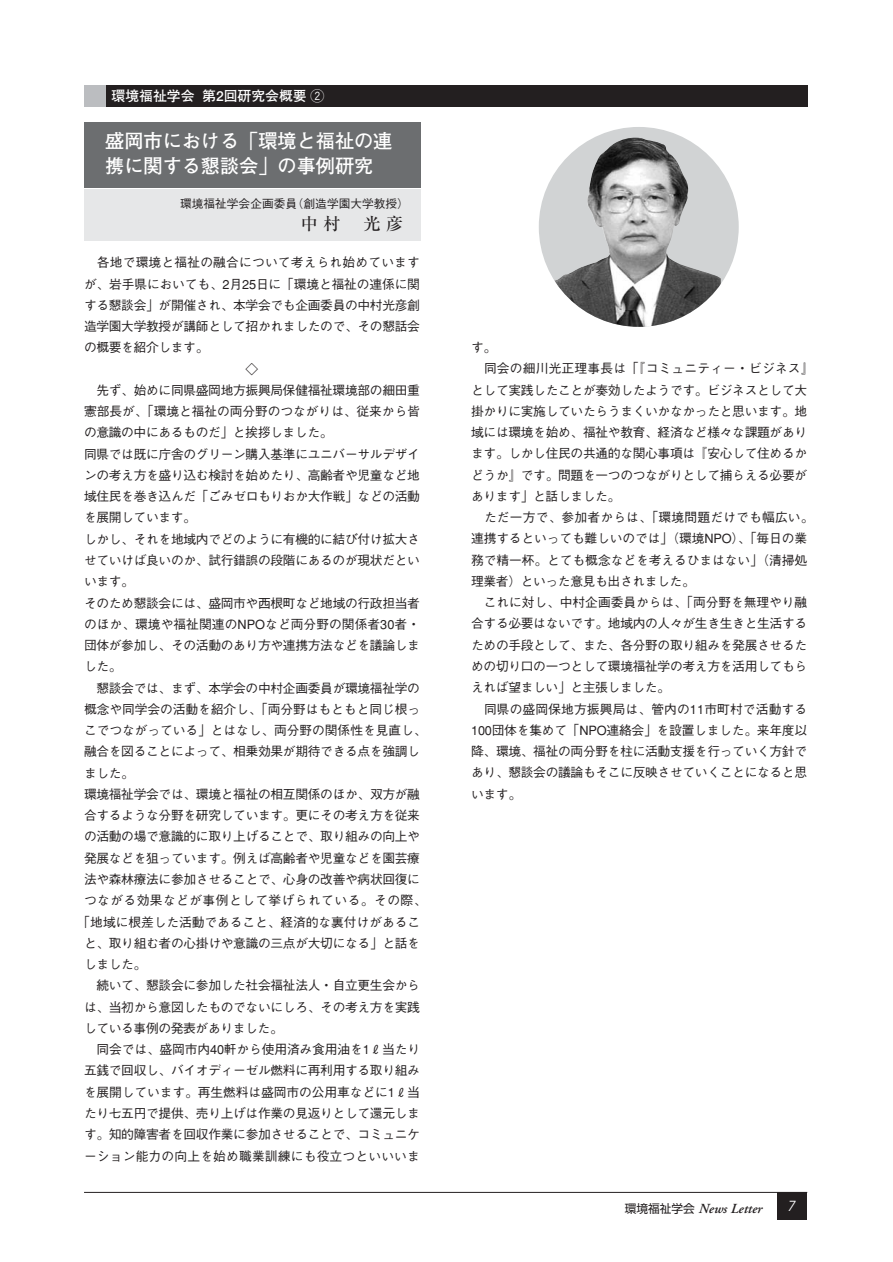
<style>
.page{position:relative;width:893px;height:1262px;background:#fff}
.page>*{position:absolute;margin:0;border:0;box-sizing:border-box;transform-origin:0 0}
.t1{font:700 19.2px/25.5px "Futo Go B101";color:#fff}
.t2{font:500 16.95px "Ryumin";color:#231f20}
.t3{font:italic 600 13.8px "Adobe Garamond";color:#231f20}
.t4{font:700 13.8px "Futo Go B101";color:#fff}
.t5{font:italic 13.8px "Avant Garde";color:#fff}
.t6{font:500 12.75px "Gothic BBB";letter-spacing:-.025em;color:#231f20}
.t7{font:500 12.75px "Gothic BBB";letter-spacing:-.005em;color:#231f20}
.t8{font:500 12.75px "Gothic BBB";letter-spacing:.015em;color:#231f20}
.t9{font:500 12.75px "Gothic BBB";letter-spacing:.005em;color:#231f20}
.t10{font:500 12.75px "Gothic BBB";letter-spacing:.035em;color:#231f20}
.t11{font:500 12.75px "Gothic BBB";letter-spacing:.01em;color:#231f20}
.t12{font:500 11.7px "Gothic BBB";color:#231f20}
.s1{font-family:"Gth Hround";font-weight:400}
.s2{font-family:"Shin Go";font-weight:400;font-style:normal;font-size:11.7px}
</style>
<div class="page">
<div style="left:777px;top:1192px;width:30px;height:27px;background:#231f20"></div>
<hr style="left:84px;top:1192px;width:723px;height:1px;background:#231f20">
<div style="left:84px;top:122px;width:336px;height:66px;background:#6c6e70"></div>
<div style="left:84px;top:189px;width:336px;height:51px;background:#e6e7e8"></div>
<div style="left:84px;top:85px;width:723px;height:21px;background:#231f20"></div>
<div style="left:84px;top:85px;width:21px;height:21px;background:#bbbdc0"></div>
<div style="left:538px;top:127px;width:200px;height:200px;background:#d1d3d4;border-radius:50%"></div>
<img style="left:553px;top:138px;width:167px;height:189px">
<p class="t4" style="left:112px;top:91px;width:214px">環境福祉学会第2回研究会概要 <span class="s1">w</span></p>
<h1 class="t1" style="left:105px;top:130px;width:289px">盛岡市における「環境と福祉の連携に関する懇談会」の事例研究</h1>
<p class="t12" style="left:180px;top:199px;width:230px">環境福祉学会企画委員（創造学園大学教授）</p>
<h2 class="t2" style="left:301px;top:217px;width:104px">中村　光彦</h2>
<p class="t8" style="left:97px;top:258px;width:324px">各地で環境と福祉の融合について考えられ始めています</p>
<p class="t6" style="left:84px;top:279px;width:337px">が、岩手県においても、2月25日に「環境と福祉の連係に関</p>
<p class="t6" style="left:84px;top:300px;width:337px">する懇談会」が開催され、本学会でも企画委員の中村光彦創</p>
<p class="t6" style="left:84px;top:321px;width:337px">造学園大学教授が講師として招かれましたので、その懇話会</p>
<p class="t6" style="left:84px;top:343px;width:126px">の概要を紹介します。</p>
<p class="t6" style="left:246px;top:364px;width:14px">◇</p>
<p class="t6" style="left:96px;top:385px;width:325px">先ず、始めに同県盛岡地方振興局保健福祉環境部の細田重</p>
<p class="t7" style="left:84px;top:406px;width:337px">憲部長が、「環境と福祉の両分野のつながりは、従来から皆</p>
<p class="t6" style="left:84px;top:428px;width:250px">の意識の中にあるものだ」と挨拶しました。</p>
<p class="t6" style="left:84px;top:449px;width:337px">同県では既に庁舎のグリーン購入基準にユニバーサルデザイ</p>
<p class="t6" style="left:84px;top:470px;width:337px">ンの考え方を盛り込む検討を始めたり、高齢者や児童など地</p>
<p class="t6" style="left:84px;top:491px;width:337px">域住民を巻き込んだ「ごみゼロもりおか大作戦」などの活動</p>
<p class="t6" style="left:84px;top:513px;width:113px">を展開しています。</p>
<p class="t6" style="left:84px;top:534px;width:337px">しかし、それを地域内でどのように有機的に結び付け拡大さ</p>
<p class="t6" style="left:84px;top:555px;width:337px">せていけば良いのか、試行錯誤の段階にあるのが現状だとい</p>
<p class="t6" style="left:84px;top:576px;width:51px">います。</p>
<p class="t6" style="left:84px;top:598px;width:337px">そのため懇談会には、盛岡市や西根町など地域の行政担当者</p>
<p class="t9" style="left:84px;top:619px;width:337px">のほか、環境や福祉関連のNPOなど両分野の関係者30者・</p>
<p class="t6" style="left:84px;top:640px;width:337px">団体が参加し、その活動のあり方や連携方法などを議論しま</p>
<p class="t6" style="left:84px;top:661px;width:39px">した。</p>
<p class="t6" style="left:96px;top:683px;width:325px">懇談会では、まず、本学会の中村企画委員が環境福祉学の</p>
<p class="t7" style="left:84px;top:704px;width:337px">概念や同学会の活動を紹介し、「両分野はもともと同じ根っ</p>
<p class="t7" style="left:84px;top:725px;width:344px">こでつながっている」とはなし、両分野の関係性を見直し、</p>
<p class="t6" style="left:84px;top:747px;width:337px">融合を図ることによって、相乗効果が期待できる点を強調し</p>
<p class="t6" style="left:84px;top:768px;width:51px">ました。</p>
<p class="t6" style="left:84px;top:789px;width:337px">環境福祉学会では、環境と福祉の相互関係のほか、双方が融</p>
<p class="t6" style="left:84px;top:810px;width:337px">合するような分野を研究しています。更にその考え方を従来</p>
<p class="t6" style="left:84px;top:832px;width:337px">の活動の場で意識的に取り上げることで、取り組みの向上や</p>
<p class="t6" style="left:84px;top:853px;width:337px">発展などを狙っています。例えば高齢者や児童などを園芸療</p>
<p class="t6" style="left:84px;top:874px;width:337px">法や森林療法に参加させることで、心身の改善や病状回復に</p>
<p class="t10" style="left:84px;top:895px;width:344px">つながる効果などが事例として挙げられている。その際、</p>
<p class="t7" style="left:78px;top:917px;width:344px">「地域に根差した活動であること、経済的な裏付けがあるこ</p>
<p class="t6" style="left:84px;top:938px;width:337px">と、取り組む者の心掛けや意識の三点が大切になる」と話を</p>
<p class="t6" style="left:84px;top:959px;width:64px">しました。</p>
<p class="t6" style="left:96px;top:980px;width:325px">続いて、懇談会に参加した社会福祉法人・自立更生会から</p>
<p class="t6" style="left:84px;top:1002px;width:337px">は、当初から意図したものでないにしろ、その考え方を実践</p>
<p class="t6" style="left:84px;top:1023px;width:200px">している事例の発表がありました。</p>
<p class="t6" style="left:97px;top:1044px;width:325px">同会では、盛岡市内40軒から使用済み食用油を1 当たり</p>
<p class="t6" style="left:84px;top:1065px;width:337px">五銭で回収し、バイオディーゼル燃料に再利用する取り組み</p>
<p class="t6" style="left:84px;top:1087px;width:337px">を展開しています。再生燃料は盛岡市の公用車などに1 当</p>
<p class="t6" style="left:84px;top:1108px;width:337px">たり七五円で提供、売り上げは作業の見返りとして還元しま</p>
<p class="t6" style="left:84px;top:1129px;width:337px">す。知的障害者を回収作業に参加させることで、コミュニケ</p>
<p class="t8" style="left:84px;top:1150px;width:337px">ーション能力の向上を始め職業訓練にも役立つといいいま</p>
<p class="t6" style="left:471px;top:342px;width:27px">す。</p>
<p class="t8" style="left:484px;top:364px;width:331px">同会の細川光正理事長は「『コミュニティー・ビジネス』</p>
<p class="t6" style="left:471px;top:385px;width:337px">として実践したことが奏効したようです。ビジネスとして大</p>
<p class="t6" style="left:471px;top:406px;width:337px">掛かりに実施していたらうまくいかなかったと思います。地</p>
<p class="t6" style="left:471px;top:427px;width:337px">域には環境を始め、福祉や教育、経済など様々な課題があり</p>
<p class="t6" style="left:471px;top:449px;width:337px">ます。しかし住民の共通的な関心事項は『安心して住めるか</p>
<p class="t6" style="left:471px;top:470px;width:337px">どうか』です。問題を一つのつながりとして捕らえる必要が</p>
<p class="t6" style="left:471px;top:491px;width:151px">あります」と話しました。</p>
<p class="t8" style="left:484px;top:512px;width:331px">ただ一方で、参加者からは、「環境問題だけでも幅広い。</p>
<p class="t6" style="left:471px;top:534px;width:337px">連携するといっても難しいのでは」（環境NPO）、「毎日の業</p>
<p class="t7" style="left:471px;top:555px;width:337px">務で精一杯。とても概念などを考えるひまはない」（清掃処</p>
<p class="t6" style="left:471px;top:576px;width:225px">理業者）といった意見も出されました。</p>
<p class="t7" style="left:484px;top:597px;width:325px">これに対し、中村企画委員からは、「両分野を無理やり融</p>
<p class="t6" style="left:471px;top:619px;width:337px">合する必要はないです。地域内の人々が生き生きと生活する</p>
<p class="t6" style="left:471px;top:640px;width:337px">ための手段として、また、各分野の取り組みを発展させるた</p>
<p class="t6" style="left:471px;top:661px;width:337px">めの切り口の一つとして環境福祉学の考え方を活用してもら</p>
<p class="t6" style="left:471px;top:682px;width:200px">えれば望ましい」と主張しました。</p>
<p class="t11" style="left:484px;top:704px;width:325px">同県の盛岡保地方振興局は、管内の11市町村で活動する</p>
<p class="t6" style="left:471px;top:725px;width:337px">100団体を集めて「NPO連絡会」を設置しました。来年度以</p>
<p class="t6" style="left:471px;top:746px;width:337px">降、環境、福祉の両分野を柱に活動支援を行っていく方針で</p>
<p class="t6" style="left:471px;top:767px;width:337px">あり、懇談会の議論もそこに反映させていくことになると思</p>
<p class="t6" style="left:471px;top:789px;width:51px">います。</p>
<p class="t3" style="left:624px;top:1202px;width:139px"><span class="s2">環境福祉学会</span> News Letter</p>
<p class="t5" style="left:787px;top:1200px;width:9px">7</p>
</div>
